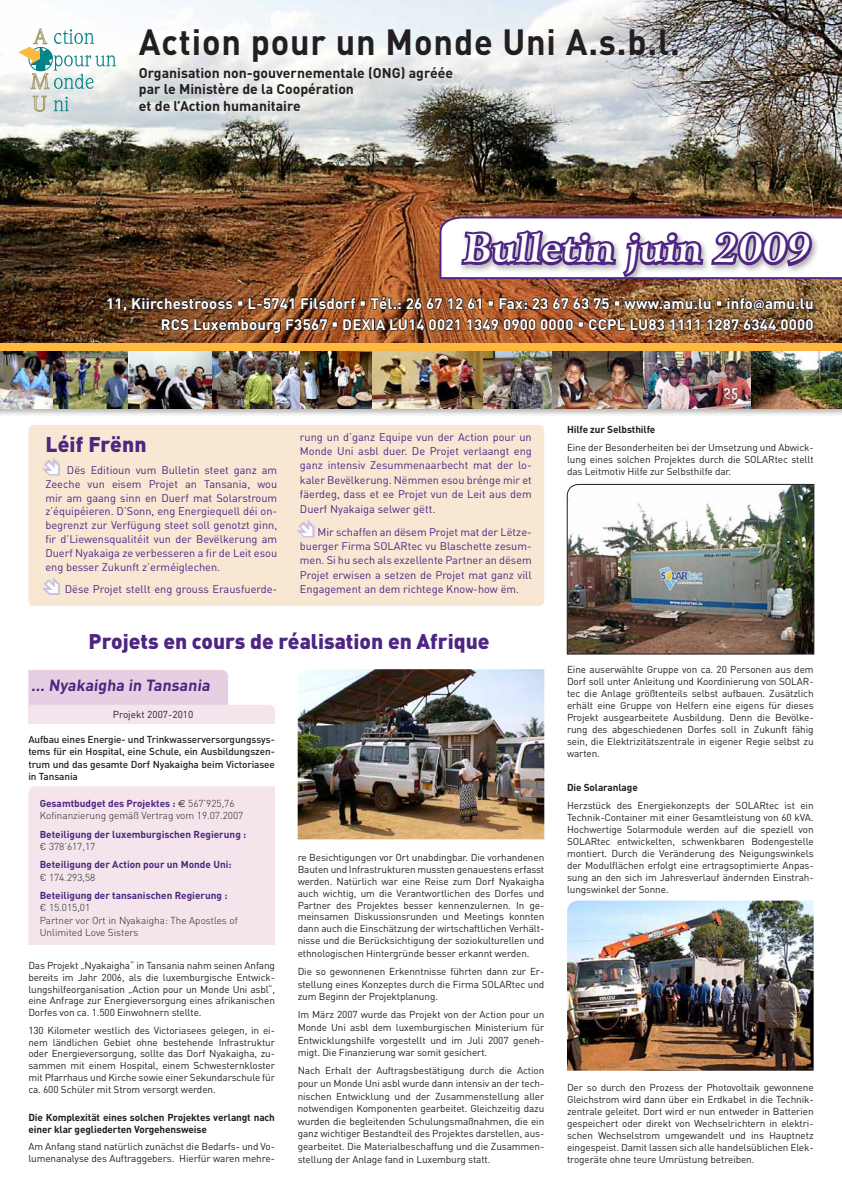
<style>
.page{position:relative;width:842px;height:1191px;background:#fff}
.page>*{position:absolute;margin:0;border:0;box-sizing:border-box;transform-origin:0 0}
.t1{font:700 38.5px "Arrus BT";color:#fff}
.t2{font:700 36px "DIN";letter-spacing:.025em;color:#231f20;scale:.95 1}
.t3{font:900 21px "DIN";color:#4e2582}
.t4{font:700 16px "DIN";color:#4e2582}
.t5{font:700 15px/21px "DIN";letter-spacing:.015em;color:#fff;text-align:right}
.t6{font:700 14px/16.8px "DIN";color:#231f20}
.t7{font:11px/14.4px "DIN";color:#4e2582;text-align:justify}
.t8{font:10px/12px "DIN";letter-spacing:-.01em;color:#231f20;text-align:justify}
.t9{font:300 10px/12.5px "DIN";color:#231f20}
.t10{font:500 10px/12.5px "DIN";letter-spacing:-.01em;color:#231f20;text-align:justify}
.t11{font:700 10px/11.8px "DIN";letter-spacing:-.01em;color:#231f20}
.t12{font:700 10px "DIN";color:#4e2582}
.s1{font-family:"Myriad Pro"}
.s2{font-weight:700;color:#4e2582}
.s3{font-family:"Euro Sans";font-weight:400}
</style>
<div class="page">
<div style="left:28px;top:425px;width:516px;height:181px;background:#f8e7d3;border-radius:6px"></div>
<svg style="left:28px;top:670px;width:247px;height:54px;background:#eedce9"></svg>
<div style="left:28px;top:786px;width:247px;height:159px;background:#f4e5ec"></div>
<img style="left:298px;top:669px;width:246px;height:170px">
<img style="left:567px;top:484px;width:247px;height:170px">
<img style="left:567px;top:900px;width:247px;height:170px">
<img style="left:0;top:0;width:842px;height:343px">
<div style="left:0;top:343px;width:842px;height:28px;background:#fdb940"></div>
<img style="left:106px;top:117px;width:736px;height:221px">
<svg style="left:54px;top:97px;width:15px;height:14px"></svg>
<svg style="left:33px;top:96px;width:14px;height:16px"></svg>
<svg style="left:19px;top:29px;width:97px;height:60px"></svg>
<div style="left:0;top:349px;width:842px;height:68px;background:#231f20;opacity:.35"></div>
<img style="left:486px;top:352px;width:157px;height:56px">
<img style="left:0;top:352px;width:213px;height:56px">
<img style="left:213px;top:352px;width:87px;height:56px">
<img style="left:300px;top:352px;width:73px;height:56px">
<img style="left:373px;top:352px;width:113px;height:56px">
<img style="left:643px;top:352px;width:108px;height:56px">
<img style="left:751px;top:351px;width:91px;height:57px">
<svg style="left:42px;top:458px;width:18px;height:18px"></svg>
<svg style="left:42px;top:577px;width:18px;height:18px"></svg>
<svg style="left:297px;top:519px;width:18px;height:19px"></svg>
<h2 class="t2" style="left:139px;top:18px;width:571px">Action pour un Monde Uni A.s.b.l.</h2>
<h3 class="t6" style="left:139px;top:64px;width:316px">Organisation non-gouvernementale (ONG) agréée par le Ministère de la Coopération<br>et de l’Action humanitaire</h3>
<h1 class="t1" style="left:463px;top:225px;width:354px">Bulletin juin 2009</h1>
<h3 class="t5" style="left:106px;top:292px;width:709px">11, Kiirchestrooss ▪ L-5741 Filsdorf ▪ Tél.: 26 67 12 61 ▪ Fax: 23 67 63 75 ▪ www.amu.lu ▪ info<span class="s1">@</span>amu.lu<br>RCS Luxembourg F3567 ▪ DEXIA LU14 0021 1349 0900 0000 ▪ CCPL LU83 1111 1287 6344 0000</h3>
<h3 class="t3" style="left:45px;top:430px;width:103px">Léif Frënn</h3>
<p class="t7" style="left:45px;top:462px;width:233px;line-height:13.9px;text-indent:22px">Dës Editioun vum Bulletin steet ganz am Zeeche vun eisem Projet an Tansania, wou mir am gaang sinn en Duerf mat Solarstroum z’équipéieren. D’Sonn, eng Energiequell déi on&shy;begrenzt zur Verfügung steet soll genotzt ginn, fir d’Liewensqualitéit vun der Bevëlkerung am Duerf Nyakaiga ze verbesseren a fir de Leit esou eng besser Zukunft z’erméiglechen.</p>
<p class="t7" style="left:65px;top:582px;width:214px">Dëse Projet stellt eng grouss Erausfuerde-</p>
<p class="t7" style="left:300px;top:429px;width:233px">rung un d’ganz Equipe vun der Action pour un Monde Uni asbl duer. De Projet verlaangt eng ganz intensiv Zesummenaarbecht mat der lo&shy;kaler Bevëlkerung. Nëmmen esou brénge mir et fäerdeg, dass et ee Projet vun de Leit aus dem Duerf Nyakaiga selwer gëtt.</p>
<p class="t7" style="left:300px;top:524px;width:233px;text-indent:18px">Mir schaffen an dësem Projet mat der Lëtze&shy;buerger Firma SOLARtec vu Blaschette zesum&shy;men. Si hu sech als exzellente Partner an dësem Projet erwisen a setzen de Projet mat ganz vill Engagement an dem richtege Know-how ëm.</p>
<h3 class="t3" style="left:89px;top:628px;width:402px">Projets en cours de réalisation en Afrique</h3>
<h3 class="t4" style="left:31px;top:675px;width:183px">… Nyakaigha in Tansania</h3>
<p class="t8" style="left:113px;top:708px;width:82px">Projekt 2007-2010</p>
<p class="t10" style="left:28px;top:732px;width:248px">Aufbau eines Energie- und Trinkwasserversorgungssys&shy;tems für ein Hospital, eine Schule, ein Ausbildungszen&shy;trum und das gesamte Dorf Nyakaigha beim Victoriasee in Tansania</p>
<p class="t9" style="left:40px;top:797px;width:205px"><span class="s2">Gesamtbudget des Projektes :</span> <span class="s3">€</span> 567’925,76<br>Kofinanzierung gemäß Vertrag vom 19.07.2007</p>
<p class="t12" style="left:40px;top:827px;width:208px">Beteiligung der luxemburgischen Regierung :</p>
<p class="t9" style="left:40px;top:840px;width:57px">€ 378’617,17</p>
<p class="t12" style="left:40px;top:858px;width:193px">Beteiligung der Action pour un Monde Uni:</p>
<p class="t9" style="left:40px;top:870px;width:57px">€ 174.293,58</p>
<p class="t12" style="left:40px;top:888px;width:189px">Beteiligung der tansanischen Regierung :</p>
<p class="t9" style="left:40px;top:901px;width:200px">€ 15.015,01<br>Partner vor Ort in Nyakaigha: The Apostles of<br>Unlimited Love Sisters</p>
<p class="t8" style="left:28px;top:959px;width:248px">Das Projekt „Nyakaigha“ in Tansania nahm seinen Anfang bereits im Jahr 2006, als die luxemburgische Entwick&shy;lungshilfeorganisation „Action pour un Monde Uni asbl“, eine Anfrage zur Energieversorgung eines afrikanischen Dorfes von ca. 1.500 Einwohnern stellte.</p>
<p class="t8" style="left:28px;top:1024px;width:248px">130 Kilometer westlich des Victoriasees gelegen, in ei&shy;nem ländlichen Gebiet ohne bestehende Infrastruktur oder Energieversorgung, sollte das Dorf Nyakaigha, zu&shy;sammen mit einem Hospital, einem Schwesternkloster mit Pfarrhaus und Kirche sowie einer Sekundarschule für ca. 600 Schüler mit Strom versorgt werden.</p>
<p class="t11" style="left:28px;top:1111px;width:248px">Die Komplexität eines solchen Projektes verlangt nach einer klar gegliederten Vorgehensweise</p>
<p class="t8" style="left:28px;top:1140px;width:248px">Am Anfang stand natürlich zunächst die Bedarfs- und Vo&shy;lumenanalyse des Auftraggebers. Hierfür waren mehre-</p>
<p class="t8" style="left:298px;top:851px;width:248px">re Besichtigungen vor Ort unabdingbar. Die vorhandenen Bauten und Infrastrukturen mussten genauestens erfasst werden. Natürlich war eine Reise zum Dorf Nyakaigha auch wichtig, um die Verantwortlichen des Dorfes und Partner des Projektes besser kennenzulernen. In ge&shy;meinsamen Diskussionsrunden und Meetings konnten dann auch die Einschätzung der wirtschaftlichen Verhält&shy;nisse und die Berücksichtigung der soziokulturellen und ethnologischen Hintergründe besser erkannt werden.</p>
<p class="t8" style="left:298px;top:965px;width:248px;line-height:12.6px">Die so gewonnenen Erkenntnisse führten dann zur Er&shy;stellung eines Konzeptes durch die Firma SOLARtec und zum Beginn der Projektplanung.</p>
<p class="t8" style="left:298px;top:1008px;width:248px;line-height:12.6px">Im März 2007 wurde das Projekt von der Action pour un Monde Uni asbl dem luxemburgischen Ministerium für Entwicklungshilfe vorgestellt und im Juli 2007 geneh&shy;migt. Die Finanzierung war somit gesichert.</p>
<p class="t8" style="left:298px;top:1064px;width:248px;line-height:12.6px">Nach Erhalt der Auftragsbestätigung durch die Action pour un Monde Uni asbl wurde dann intensiv an der tech&shy;nischen Entwicklung und der Zusammenstellung aller notwendigen Komponenten gearbeitet. Gleichzeitig dazu wurden die begleitenden Schulungsmaßnahmen, die ein ganz wichtiger Bestandteil des Projektes darstellen, aus&shy;gearbeitet. Die Materialbeschaffung und die Zusammen&shy;stellung der Anlage fand in Luxemburg statt.</p>
<p class="t11" style="left:567px;top:423px;width:90px">Hilfe zur Selbsthilfe</p>
<p class="t8" style="left:567px;top:441px;width:248px">Eine der Besonderheiten bei der Umsetzung und Abwick&shy;lung eines solchen Projektes durch die SOLARtec stellt das Leitmotiv Hilfe zur Selbsthilfe dar.</p>
<p class="t8" style="left:567px;top:663px;width:248px">Eine auserwählte Gruppe von ca. 20 Personen aus dem Dorf soll unter Anleitung und Koordinierung von SOLAR&shy;tec die Anlage größtenteils selbst aufbauen. Zusätzlich erhält eine Gruppe von Helfern eine eigens für dieses Projekt ausgearbeitete Ausbildung. Denn die Bevölke&shy;rung des abgeschiedenen Dorfes soll in Zukunft fähig sein, die Elektrizitätszentrale in eigener Regie selbst zu warten.</p>
<p class="t11" style="left:567px;top:781px;width:72px">Die Solaranlage</p>
<p class="t8" style="left:567px;top:799px;width:248px">Herzstück des Energiekonzepts der SOLARtec ist ein Technik-Container mit einer Gesamtleistung von 60 kVA.<br>Hochwertige Solarmodule werden auf die speziell von SOLARtec entwickelten, schwenkbaren Bodengestelle montiert. Durch die Veränderung des Neigungswinkels der Modulflächen erfolgt eine ertragsoptimierte Anpas&shy;sung an den sich im Jahresverlauf ändernden Einstrah&shy;lungswinkel der Sonne.</p>
<p class="t8" style="left:567px;top:1080px;width:248px">Der so durch den Prozess der Photovoltaik gewonnene Gleichstrom wird dann über ein Erdkabel in die Technik&shy;zentrale geleitet. Dort wird er nun entweder in Batterien gespeichert oder direkt von Wechselrichtern in elektri&shy;schen Wechselstrom umgewandelt und ins Hauptnetz eingespeist. Damit lassen sich alle handelsüblichen Elek&shy;trogeräte ohne teure Umrüstung betreiben.</p>
</div>
